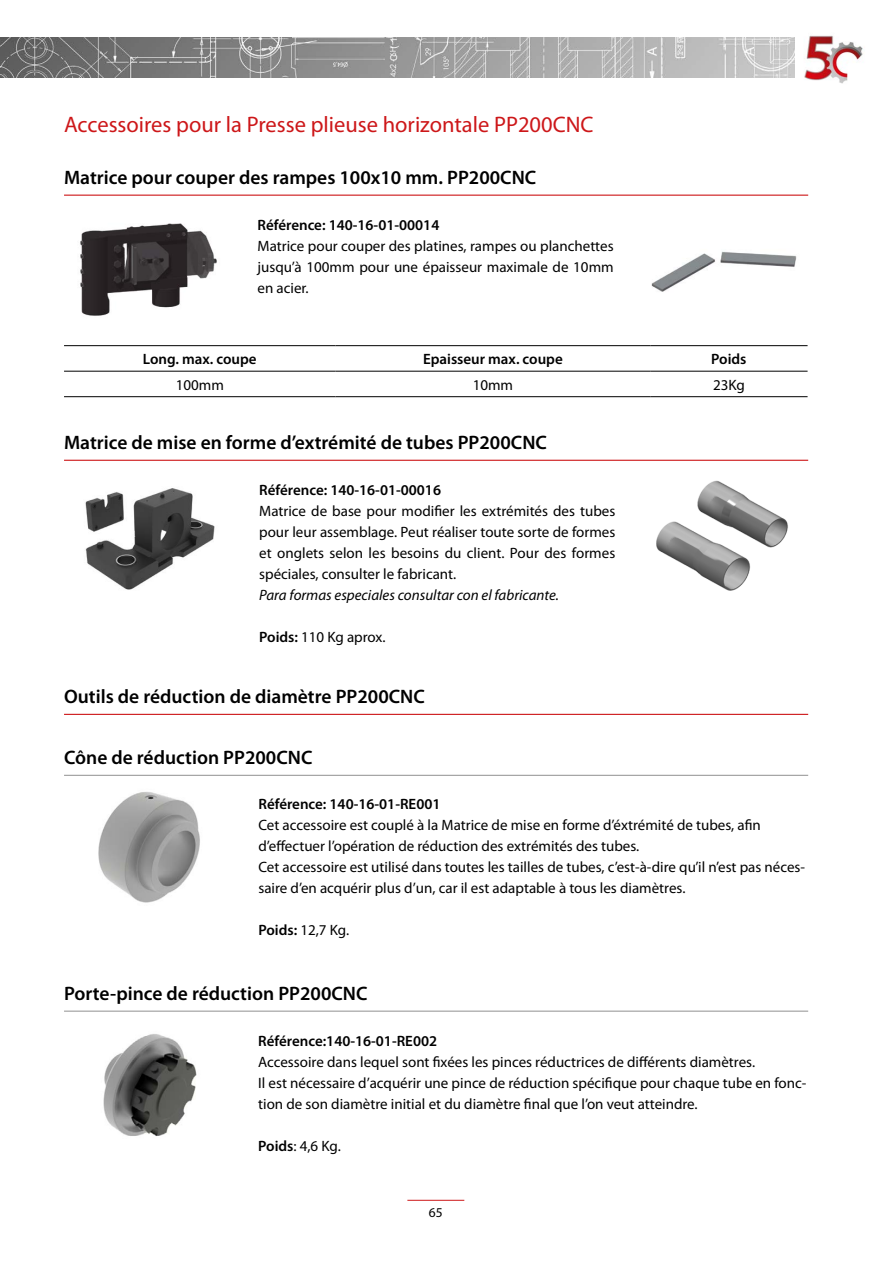
<style>
.page{position:relative;width:893px;height:1263px;background:#fff}
.page>*{position:absolute;margin:0;border:0;box-sizing:border-box;transform-origin:0 0}
.t1{font:22.5px "Myriad Pro";color:#cd1719}
.t2{font:600 19.5px "Myriad Pro";color:#000}
.t3{font:15px/21px "Myriad Pro";color:#000;text-align:justify}
.t4{font:600 15px "Myriad Pro";color:#000}
.t5{font:italic 15px "Myriad Pro";color:#000}
.t6{font:13.5px "Myriad Pro";color:#000}
.s1{font-weight:600}
</style>
<div class="page">
<img style="left:0;top:38px;width:795px;height:40px">
<img style="left:804px;top:35px;width:59px;height:49px">
<hr style="left:407px;top:1200px;width:57px;height:1px;background:#cd1719">
<img style="left:656px;top:480px;width:132px;height:111px">
<img style="left:85px;top:488px;width:130px;height:102px">
<img style="left:98px;top:792px;width:102px;height:111px">
<img style="left:103px;top:1034px;width:94px;height:102px">
<hr style="left:64px;top:714px;width:744px;height:1px;background:#cd1719">
<hr style="left:64px;top:460px;width:744px;height:1px;background:#cd1719">
<hr style="left:64px;top:775px;width:744px;height:1px;background:#9d9d9c">
<hr style="left:64px;top:1010px;width:744px;height:2px;background:#9d9d9c">
<img style="left:80px;top:223px;width:137px;height:93px">
<img style="left:651px;top:251px;width:146px;height:41px">
<hr style="left:64px;top:195px;width:744px;height:1px;background:#cd1719">
<hr style="left:64px;top:345px;width:272px;height:1px;background:#000">
<hr style="left:336px;top:345px;width:314px;height:1px;background:#000">
<hr style="left:650px;top:345px;width:158px;height:1px;background:#000">
<hr style="left:64px;top:371px;width:272px;height:1px;background:#000">
<hr style="left:336px;top:371px;width:314px;height:1px;background:#000">
<hr style="left:650px;top:371px;width:158px;height:1px;background:#000">
<hr style="left:64px;top:396px;width:272px;height:1px;background:#000">
<hr style="left:336px;top:396px;width:314px;height:1px;background:#000">
<hr style="left:650px;top:396px;width:158px;height:1px;background:#000">
<h1 class="t1" style="left:64px;top:110px;width:531px">Accessoires pour la Presse plieuse horizontale PP200CNC</h1>
<h2 class="t2" style="left:64px;top:165px;width:474px">Matrice pour couper des rampes 100x10 mm. PP200CNC</h2>
<p class="t4" style="left:257px;top:216px;width:183px">Référence: 140-16-01-00014</p>
<p class="t3" style="left:257px;top:235px;width:358px">Matrice pour couper des platines, rampes ou planchettes jusqu’à 100mm pour une épaisseur maximale de 10mm en acier.</p>
<p class="t4" style="left:143px;top:349px;width:115px">Long. max. coupe</p>
<p class="t4" style="left:423px;top:349px;width:141px">Epaisseur max. coupe</p>
<p class="t4" style="left:711px;top:349px;width:37px">Poids</p>
<p class="t3" style="left:176px;top:374px;width:50px">100mm</p>
<p class="t3" style="left:473px;top:374px;width:42px">10mm</p>
<p class="t3" style="left:713px;top:374px;width:33px">23Kg</p>
<h2 class="t2" style="left:64px;top:430px;width:484px">Matrice de mise en forme d’extrémité de tubes PP200CNC</h2>
<p class="t4" style="left:259px;top:480px;width:183px">Référence: 140-16-01-00016</p>
<p class="t3" style="left:259px;top:500px;width:358px">Matrice de base pour modifier les extrémités des tubes pour leur assemblage. Peut réaliser toute sorte de formes et onglets selon les besoins du client. Pour des formes spéciales, consulter le fabricant.</p>
<p class="t5" style="left:259px;top:587px;width:301px">Para formas especiales consultar con el fabricante.</p>
<p class="t3" style="left:259px;top:626px;width:128px"><span class="s1">Poids:</span> 110 Kg aprox.</p>
<h2 class="t2" style="left:64px;top:684px;width:362px">Outils de réduction de diamètre PP200CNC</h2>
<h2 class="t2" style="left:64px;top:745px;width:250px">Cône de réduction PP200CNC</h2>
<p class="t4" style="left:258px;top:794px;width:184px">Référence: 140-16-01-RE001</p>
<p class="t3" style="left:258px;top:814px;width:548px;text-align:left">Cet accessoire est couplé à la Matrice de mise en forme d’éxtrémité de tubes, afin d’effectuer l’opération de réduction des extrémités des tubes.<br>Cet accessoire est utilisé dans toutes les tailles de tubes, c’est-à-dire qu’il n’est pas néces&shy;saire d’en acquérir plus d’un, car il est adaptable à tous les diamètres.</p>
<p class="t3" style="left:258px;top:919px;width:92px"><span class="s1">Poids:</span> 12,7 Kg.</p>
<h2 class="t2" style="left:64px;top:980px;width:305px">Porte-pince de réduction PP200CNC</h2>
<p class="t4" style="left:258px;top:1032px;width:180px">Référence:140-16-01-RE002</p>
<p class="t3" style="left:258px;top:1051px;width:550px;text-align:left">Accessoire dans lequel sont fixées les pinces réductrices de différents diamètres.<br>Il est nécessaire d’acquérir une pince de réduction spécifique pour chaque tube en fonc&shy;tion de son diamètre initial et du diamètre final que l’on veut atteindre.</p>
<p class="t3" style="left:258px;top:1135px;width:84px"><span class="s1">Poids</span>: 4,6 Kg.</p>
<p class="t6" style="left:429px;top:1204px;width:15px">65</p>
</div>
